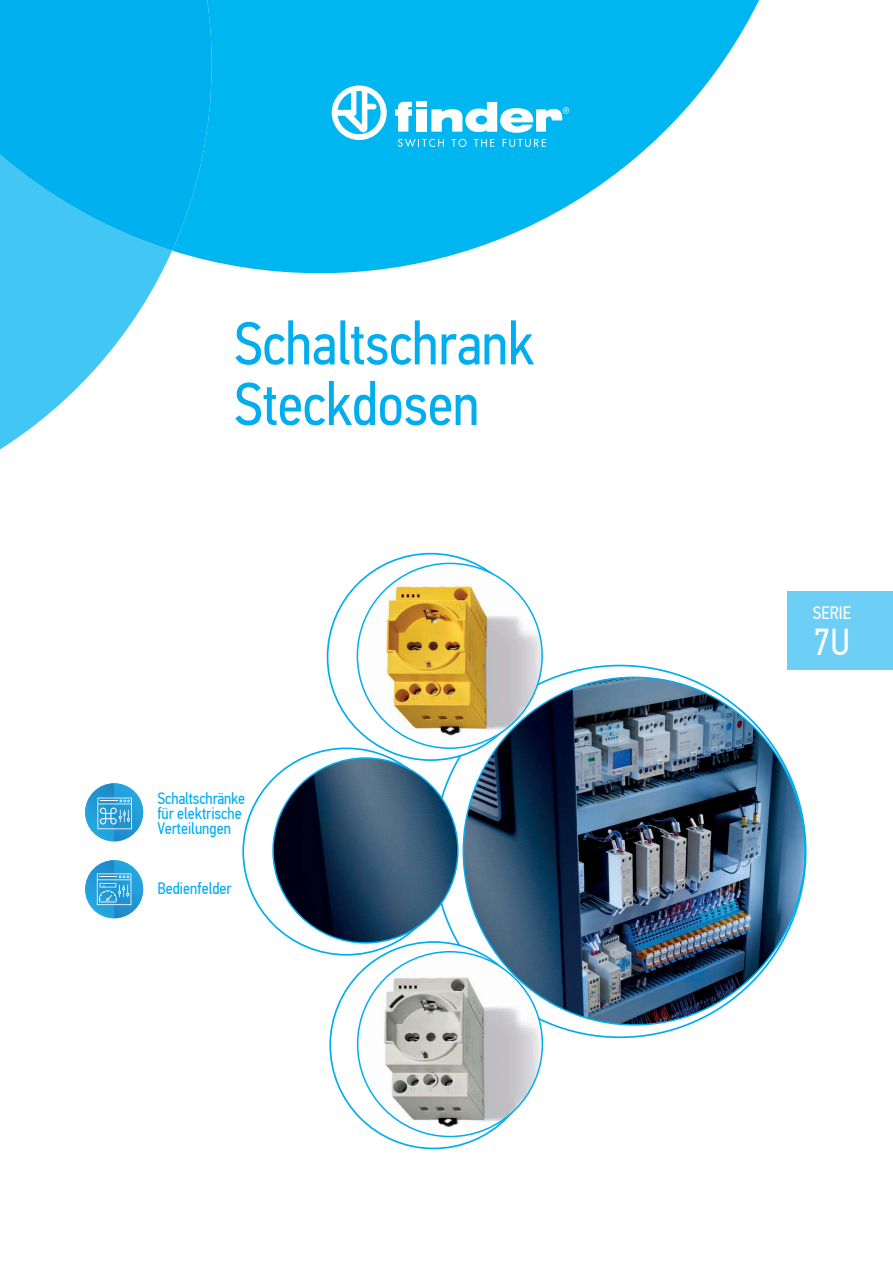
<style>
.page{position:relative;width:893px;height:1263px;background:#fff}
.page>*{position:absolute;margin:0;border:0;box-sizing:border-box;transform-origin:0 0}
.t1{font:60.6px/60.6px "PF Din Text Cond Pro";letter-spacing:-.01em;color:#00adef}
.t2{font:37.5px "PF Din Text Cond Pro";color:#fff}
.t3{font:18px "PF Din Text Cond Pro";color:#fff}
.t4{font:16.5px/15px "PF Din Text Cond Pro";color:#00adef}
</style>
<div class="page">
<div style="left:788px;top:591px;width:105px;height:79px;background:#6dcff6"></div>
<img style="left:85px;top:783px;width:58px;height:58px">
<svg style="left:97px;top:798px;width:35px;height:31px"></svg>
<img style="left:85px;top:860px;width:58px;height:58px">
<svg style="left:97px;top:873px;width:34px;height:32px"></svg>
<svg style="left:551px;top:665px;width:237px;height:373px"></svg>
<svg style="left:242px;top:553px;width:301px;height:596px"></svg>
<img style="left:463px;top:676px;width:343px;height:349px">
<svg style="left:173px;top:0;width:586px;height:273px;fill:#00b6f0"></svg>
<svg style="left:0;top:251px;width:172px;height:198px;fill:#42c7f4"></svg>
<svg style="left:0;top:0;width:212px;height:251px;background:#09b3ef"></svg>
<svg style="left:332px;top:85px;width:55px;height:55px"></svg>
<svg style="left:431px;top:102px;width:138px;height:31px"></svg>
<svg style="left:395px;top:102px;width:17px;height:30px"></svg>
<div style="left:416px;top:109px;width:10px;height:23px;background:#fff"></div>
<div style="left:416px;top:102px;width:10px;height:5px;background:#fff"></div>
<svg style="left:398px;top:139px;width:46px;height:8px"></svg>
<svg style="left:452px;top:139px;width:15px;height:8px"></svg>
<svg style="left:474px;top:139px;width:20px;height:8px"></svg>
<svg style="left:503px;top:139px;width:43px;height:8px"></svg>
<h1 class="t1" style="left:234px;top:313px;width:302px">Schaltschrank<br>Steckdosen</h1>
<p class="t4" style="left:157px;top:791px;width:89px">Schaltschränke für elektrische<br>Verteilungen</p>
<p class="t4" style="left:157px;top:881px;width:76px">Bedienfelder</p>
<p class="t3" style="left:813px;top:602px;width:39px">SЕRIE</p>
<h2 class="t2" style="left:814px;top:620px;width:37px">7U</h2>
</div>
